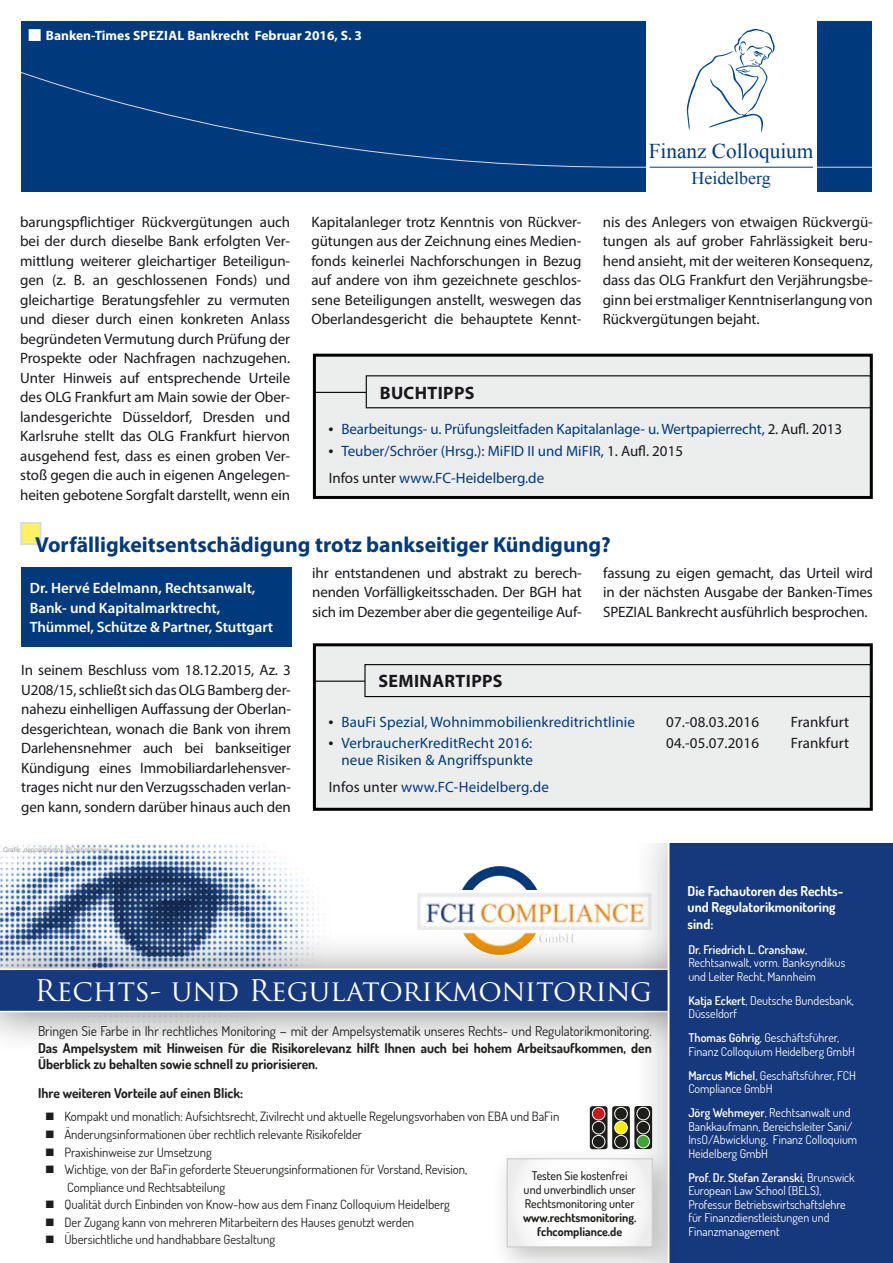
<style>
.page{position:relative;width:893px;height:1263px;background:#fff}
.page>*{position:absolute;margin:0;border:0;box-sizing:border-box;transform-origin:0 0}
.t1{font:29.1px "Trajan Pro";color:#fff}
.t2{font:700 21.75px "Myriad Pro";color:#003a7c}
.t3{font:21px "Times New Roman";color:#003a7c}
.t4{font:700 18px "Myriad Pro";letter-spacing:.02em;color:#1a171c}
.t5{font:17.7px "Times New Roman";color:#003a7c}
.t6{font:15px/19.5px "Myriad Pro";letter-spacing:-.005em;color:#1a171c;text-align:justify}
.t7{font:15px/26.8px "Myriad Pro";color:#003a7c}
.t8{font:600 15px/19.5px "Myriad Pro";color:#fff}
.t9{font:700 13.5px/16.5px "Dosis";color:#1d1d1b}
.t10{font:13.5px "Dosis";color:#1d1d1b}
.t11{font:700 13.5px/16.5px "Dosis";color:#fff}
.t12{font:700 13.5px "Myriad Pro";color:#fff}
.t13{font:12.75px/17.5px "Dosis";color:#1d1d1b}
.t14{font:12px/13.5px "Dosis";color:#fff}
.t15{font:500 12px/14px "Dosis";color:#1d1d1b;text-align:center}
.t16{font:700 12px/14px "Dosis";color:#1d1d1b;text-align:center}
.t17{font:6.45px "Arial";color:#9d9d9c}
.s1{font-size:18px;color:#1a171c}
.s2{color:#1a171c}
.s3{font-weight:600}
</style>
<div class="page">
<div style="left:21px;top:21px;width:851px;height:170px;background:#003a7c"></div>
<svg style="left:21px;top:51px;width:851px;height:117px"></svg>
<div style="left:646px;top:21px;width:170px;height:170px;background:#fff"></div>
<svg style="left:687px;top:29px;width:88px;height:104px"></svg>
<hr style="left:650px;top:167px;width:163px;height:1px;background:#003a7c">
<div style="left:20px;top:522px;width:21px;height:23px;background:#fff162;border:2px solid #d9dae9"></div>
<div style="left:21px;top:567px;width:271px;height:80px;background:#003a7c"></div>
<div style="left:314px;top:355px;width:557px;height:142px;background:#eceded"></div>
<div style="left:313px;top:354px;width:560px;height:145px;border:3px solid #000"></div>
<hr style="left:315px;top:392px;width:71px;height:1px;background:#000">
<div style="left:366px;top:376px;width:504px;height:32px;background:#eceded"></div>
<div style="left:366px;top:375px;width:505px;height:33px;border:1px solid #000"></div>
<img style="left:0;top:843px;width:319px;height:88px">
<img style="left:462px;top:866px;width:35px;height:24px">
<div style="left:0;top:931px;width:725px;height:125px;background:#1d1d1b;opacity:.53"></div>
<svg style="left:0;top:968px;width:631px;height:44px;background:#264585"></svg>
<div style="left:631px;top:843px;width:262px;height:420px;background:#1d1d1b;opacity:.53"></div>
<div style="left:668px;top:843px;width:225px;height:420px;background:#16387c"></div>
<svg style="left:590px;top:1106px;width:17px;height:43px"></svg>
<div style="left:592px;top:1121px;width:13px;height:13px;border:1px solid #fff;border-radius:50%"></div>
<div style="left:592px;top:1107px;width:13px;height:13px;background:#cd171a;border-radius:50%"></div>
<div style="left:592px;top:1107px;width:13px;height:13px;border:1px solid #fff;border-radius:50%"></div>
<div style="left:592px;top:1135px;width:13px;height:13px;border:1px solid #fff;border-radius:50%"></div>
<svg style="left:634px;top:1106px;width:18px;height:43px"></svg>
<div style="left:637px;top:1121px;width:13px;height:13px;border:1px solid #fff;border-radius:50%"></div>
<div style="left:637px;top:1107px;width:13px;height:13px;border:1px solid #fff;border-radius:50%"></div>
<div style="left:637px;top:1135px;width:13px;height:13px;background:#3fa535;border-radius:50%"></div>
<div style="left:637px;top:1135px;width:13px;height:13px;border:1px solid #fff;border-radius:50%"></div>
<div style="left:612px;top:1106px;width:18px;height:43px;background:#1d1d1b;border-radius:3px"></div>
<div style="left:615px;top:1121px;width:12px;height:13px;background:#ffed00;border-radius:50%"></div>
<div style="left:614px;top:1121px;width:14px;height:13px;border:1px solid #fff;border-radius:50%"></div>
<div style="left:614px;top:1107px;width:14px;height:13px;border:1px solid #fff;border-radius:50%"></div>
<div style="left:614px;top:1135px;width:14px;height:13px;border:1px solid #fff;border-radius:50%"></div>
<div style="left:490px;top:1146px;width:190px;height:117px;background:#1d1d1b;opacity:.27"></div>
<svg style="left:509px;top:1160px;width:141px;height:85px"></svg>
<div style="left:507px;top:1158px;width:145px;height:89px;border:1px solid #c6c6c6"></div>
<div style="left:314px;top:645px;width:557px;height:164px;background:#eceded"></div>
<div style="left:313px;top:643px;width:560px;height:168px;border:3px solid #000"></div>
<hr style="left:314px;top:681px;width:71px;height:1px;background:#000">
<div style="left:365px;top:665px;width:505px;height:31px;background:#eceded"></div>
<div style="left:364px;top:664px;width:507px;height:33px;border:1px solid #000"></div>
<p class="t12" style="left:46px;top:27px;width:318px">Banken-Times SPEZIAL Bankrecht Februar 2016, S. 3</p>
<h3 class="t3" style="left:649px;top:137px;width:166px">Finanz Colloquium</h3>
<p class="t5" style="left:691px;top:166px;width:81px">Heidelberg</p>
<p class="t6" style="left:20px;top:212px;width:272px">barungspflichtiger Rückvergütungen auch bei der durch dieselbe Bank erfolgten Ver&shy;mittlung weiterer gleichartiger Beteiligun&shy;gen (z. B. an geschlossenen Fonds) und gleichartige Beratungsfehler zu vermuten und dieser durch einen konkreten Anlass begründeten Vermutung durch Prüfung der Prospekte oder Nachfragen nachzugehen.<br>Unter Hinweis auf entsprechende Urteile des OLG Frankfurt am Main sowie der Ober&shy;landesgerichte Düsseldorf, Dresden und Karlsruhe stellt das OLG Frankfurt hiervon ausgehend fest, dass es einen groben Ver&shy;stoß gegen die auch in eigenen Angelegen&shy;heiten gebotene Sorgfalt darstellt, wenn ein</p>
<p class="t6" style="left:311px;top:212px;width:272px">Kapitalanleger trotz Kenntnis von Rückver&shy;gütungen aus der Zeichnung eines Medien&shy;fonds keinerlei Nachforschungen in Bezug auf andere von ihm gezeichnete geschlos&shy;sene Beteiligungen anstellt, weswegen das Oberlandesgericht die behauptete Kennt-</p>
<p class="t6" style="left:603px;top:212px;width:272px">nis des Anlegers von etwaigen Rückvergü&shy;tungen als auf grober Fahrlässigkeit beru&shy;hend ansieht, mit der weiteren Konsequenz, dass das OLG Frankfurt den Verjährungsbe&shy;ginn bei erstmaliger Kenntniserlangung von Rückvergütungen bejaht.</p>
<h2 class="t2" style="left:35px;top:530px;width:577px">Vorfälligkeitsentschädigung trotz bankseitiger Kündigung?</h2>
<p class="t8" style="left:30px;top:578px;width:245px">Dr. Hervé Edelmann, Rechtsanwalt,<br>Bank- und Kapitalmarktrecht,<br>Thümmel, Schütze &amp; Partner, Stuttgart</p>
<p class="t4" style="left:380px;top:381px;width:96px">BUCHTIPPS</p>
<p class="t7" style="left:329px;top:416px;width:515px"><span class="s1">•</span> Bearbeitungs- u. Prüfungsleitfaden Kapitalanlage- u. Wertpapierrecht, <span class="s2">2. Aufl. 2013</span></p>
<p class="t7" style="left:329px;top:437px;width:356px"><span class="s1">•</span> Teuber/Schröer (Hrsg.): MiFID II und MiFIR, <span class="s2">1. Aufl. 2015<br>Infos unter</span> www.FC-Heidelberg.de</p>
<p class="t6" style="left:312px;top:563px;width:271px">ihr entstandenen und abstrakt zu berech&shy;nenden Vorfälligkeitsschaden. Der BGH hat sich im Dezember aber die gegenteilige Auf-</p>
<p class="t6" style="left:603px;top:563px;width:271px">fassung zu eigen gemacht, das Urteil wird in der nächsten Ausgabe der Banken-Times SPEZIAL Bankrecht ausführlich besprochen.</p>
<p class="t6" style="left:21px;top:660px;width:271px">In seinem Beschluss vom 18.12.2015, Az. 3<br>U208/15, schließt sich das OLG Bamberg der&shy;nahezu einhelligen Auffassung der Oberlan&shy;desgerichtean, wonach die Bank von ihrem Darlehensnehmer auch bei bankseitiger Kündigung eines Immobiliardarlehensver&shy;trages nicht nur den Verzugsschaden verlan&shy;gen kann, sondern darüber hinaus auch den</p>
<p class="t17" style="left:3px;top:845px;width:107px">Grafik: depositphotos @ beholdereye</p>
<p class="t4" style="left:378px;top:669px;width:126px">SEMINARTIPPS</p>
<p class="t7" style="left:329px;top:708px;width:308px"><span class="s1">•</span> BauFi Spezial, Wohnimmobilienkreditrichtlinie</p>
<p class="t6" style="left:666px;top:712px;width:94px">07.-08.03.2016</p>
<p class="t6" style="left:791px;top:712px;width:60px">Frankfurt</p>
<p class="t7" style="left:329px;top:730px;width:205px"><span class="s1">•</span> VerbraucherKreditRecht 2016:</p>
<p class="t6" style="left:666px;top:733px;width:94px">04.-05.07.2016</p>
<p class="t6" style="left:791px;top:733px;width:60px">Frankfurt</p>
<p class="t7" style="left:329px;top:746px;width:222px;text-align:center">neue Risiken &amp; Angriffspunkte<br><span class="s2">Infos unter</span> www.FC-Heidelberg.de</p>
<h1 class="t1" style="left:34px;top:971px;width:619px">Rechts- und Regulatorikmonitoring</h1>
<p class="t10" style="left:38px;top:1022px;width:615px">Bringen Sie Farbe in Ihr rechtliches Monitoring – mit der Ampelsystematik unseres Rechts- und Regulatorikmonitoring.</p>
<p class="t9" style="left:38px;top:1039px;width:615px">Das Ampelsystem mit Hinweisen für die Risikorelevanz hilft Ihnen auch bei hohem Arbeitsaufkommen, den<br>Überblick zu behalten sowie schnell zu priorisieren.</p>
<p class="t9" style="left:38px;top:1084px;width:206px">Ihre weiteren Vorteile auf einen Blick:</p>
<p class="t13" style="left:64px;top:1108px;width:496px">Kompakt und monatlich: Aufsichtsrecht, Zivilrecht und aktuelle Regelungsvorhaben von EBA und BaFin Änderungsinformationen über rechtlich relevante Risikofelder<br>Praxishinweise zur Umsetzung<br>Wichtige, von der BaFin geforderte Steuerungsinformationen für Vorstand, Revision,<br>Compliance und Rechtsabteilung<br>Qualität durch Einbinden von Know-how aus dem Finanz Colloquium Heidelberg<br>Der Zugang kann von mehreren Mitarbeitern des Hauses genutzt werden<br>Übersichtliche und handhabbare Gestaltung</p>
<p class="t15" style="left:524px;top:1168px;width:114px">Testen Sie kostenfrei und unverbindlich unser<br>Rechtsmonitoring unter</p>
<p class="t16" style="left:523px;top:1210px;width:115px">www.rechtsmonitoring. fchcompliance.de</p>
<p class="t11" style="left:688px;top:882px;width:157px">Die Fachautoren des Rechts&shy;und Regulatorikmonitoring sind:</p>
<p class="t14" style="left:688px;top:942px;width:158px"><span class="s3">Dr. Friedrich L. Cranshaw</span>,<br>Rechtsanwalt, vorm. Banksyndikus und Leiter Recht, Mannheim</p>
<p class="t14" style="left:688px;top:993px;width:167px"><span class="s3">Katja Eckert</span>, Deutsche Bundesbank,<br>Düsseldorf</p>
<p class="t14" style="left:688px;top:1031px;width:168px"><span class="s3">Thomas Göhrig</span>, Geschäftsführer,<br>Finanz Colloquium Heidelberg GmbH</p>
<p class="t14" style="left:688px;top:1068px;width:169px"><span class="s3">Marcus Michel</span>, Geschäftsführer, FCH<br>Compliance GmbH</p>
<p class="t14" style="left:688px;top:1106px;width:170px"><span class="s3">Jörg Wehmeyer</span>, Rechtsanwalt und<br>Bankkaufmann, Bereichsleiter Sani/<br>InsO/Abwicklung, Finanz Colloquium<br>Heidelberg GmbH</p>
<p class="t14" style="left:688px;top:1170px;width:168px"><span class="s3">Prof. Dr. Stefan Zeranski</span>, Brunswick<br>European Law School (BELS),<br>Professur Betriebswirtschaftslehre für Finanzdienstleistungen und<br>Finanzmanagement</p>
</div>
